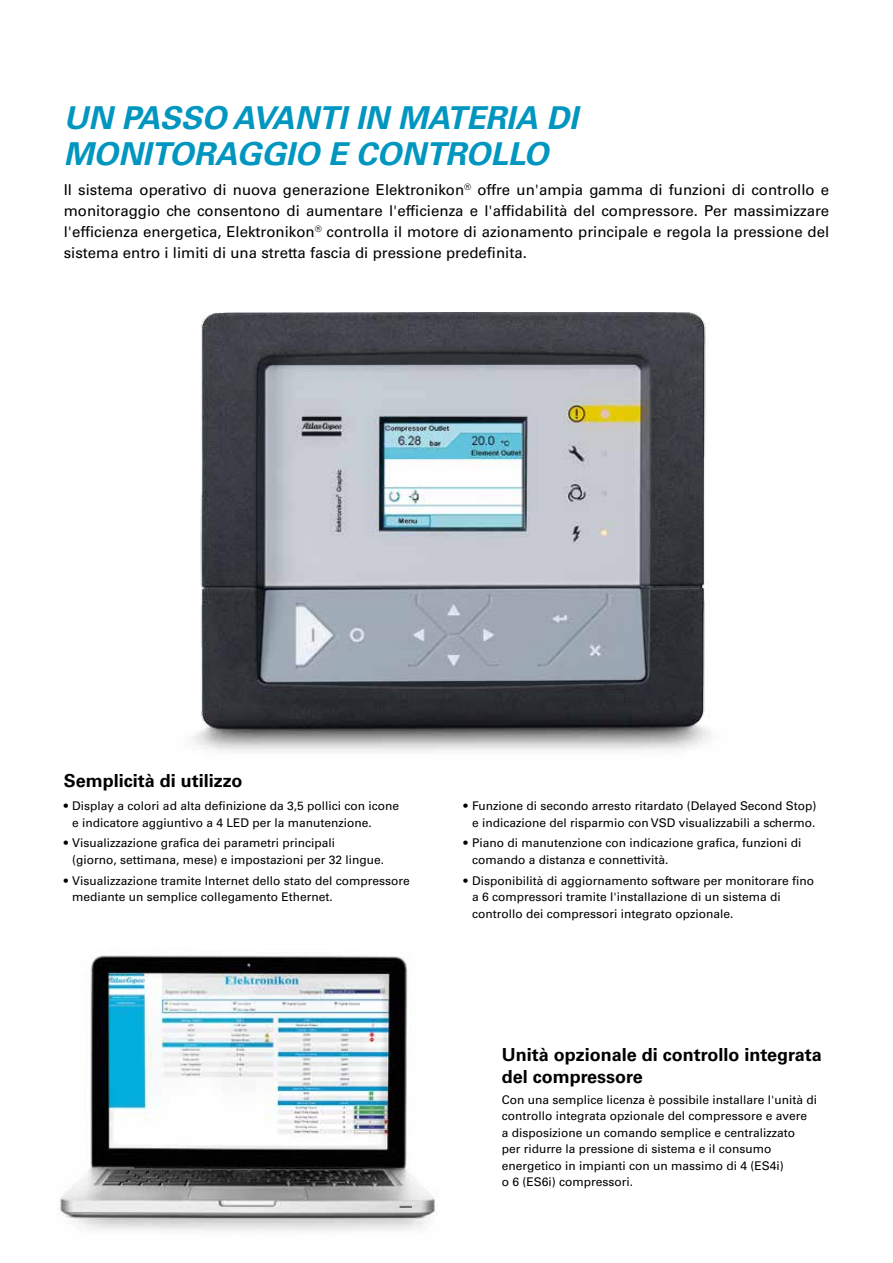
<style>
.page{position:relative;width:893px;height:1263px;background:#fff}
.page>*{position:absolute;margin:0;border:0;box-sizing:border-box;transform-origin:0 0}
.t1{font:italic 700 31.5px/36px "Univers LT Std";color:#0096c0}
.t2{font:700 18px/21.6px "Univers LT Std";color:#000}
.t3{font:15px/21px "Univers LT Std";color:#000;text-align:justify}
.t4{font:12px/16.5px "Univers LT Std";color:#000}
</style>
<div class="page">
<img style="left:192px;top:313px;width:519px;height:439px">
<img style="left:57px;top:955px;width:380px;height:276px">
<h1 class="t1" style="left:64px;top:101px;width:516px">UN PASSO AVANTI IN MATERIA DI<br>MONITORAGGIO E CONTROLLO</h1>
<p class="t3" style="left:64px;top:179px;width:767px">Il sistema operativo di nuova generazione Elektronikon<sup>®</sup> offre un'ampia gamma di funzioni di controllo e monitoraggio che consentono di aumentare l'efficienza e l'affidabilità del compressore. Per massimizzare l'efficienza energetica, Elektronikon<sup>®</sup> controlla il motore di azionamento principale e regola la pressione del sistema entro i limiti di una stretta fascia di pressione predefinita.</p>
<h2 class="t2" style="left:64px;top:770px;width:180px">Semplicità di utilizzo</h2>
<p class="t4" style="left:72px;top:798px;width:328px;text-indent:-9px">• Display a colori ad alta definizione da 3,5 pollici con icone e indicatore aggiuntivo a 4 LED per la manutenzione.</p>
<p class="t4" style="left:72px;top:835px;width:313px;text-indent:-9px">• Visualizzazione grafica dei parametri principali<br>(giorno, settimana, mese) e impostazioni per 32 lingue.</p>
<p class="t4" style="left:72px;top:872px;width:339px;text-indent:-9px">• Visualizzazione tramite Internet dello stato del compressore mediante un semplice collegamento Ethernet.</p>
<p class="t4" style="left:463px;top:798px;width:355px;text-align:right">• Funzione di secondo arresto ritardato (Delayed Second Stop) e indicazione del risparmio con VSD visualizzabili a schermo.</p>
<p class="t4" style="left:472px;top:835px;width:331px;text-indent:-9px">• Piano di manutenzione con indicazione grafica, funzioni di comando a distanza e connettività.</p>
<p class="t4" style="left:472px;top:872px;width:344px;text-indent:-9px">• Disponibilità di aggiornamento software per monitorare fino a 6 compressori tramite l'installazione di un sistema di controllo dei compressori integrato opzionale.</p>
<h2 class="t2" style="left:502px;top:1044px;width:321px">Unità opzionale di controllo integrata del compressore</h2>
<p class="t4" style="left:502px;top:1091px;width:317px">Con una semplice licenza è possibile installare l'unità di controllo integrata opzionale del compressore e avere<br>a disposizione un comando semplice e centralizzato<br>per ridurre la pressione di sistema e il consumo energetico in impianti con un massimo di 4 (ES4i)<br>o 6 (ES6i) compressori.</p>
</div>
